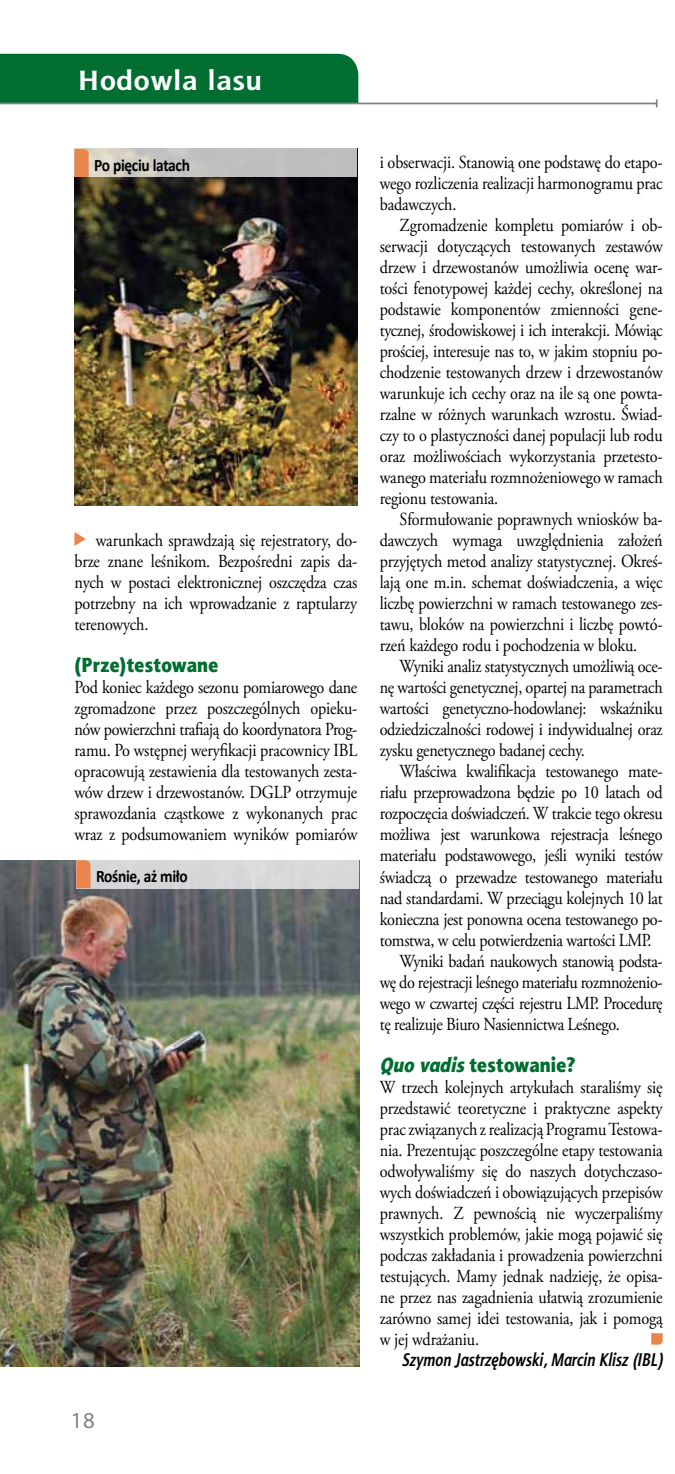
<style>
.page{position:relative;width:675px;height:1474px;background:#fff}
.page>*{position:absolute;margin:0;border:0;box-sizing:border-box;transform-origin:0 0}
.t1{font:700 28px "Aerton Cnd EFN";letter-spacing:.03em;color:#fff;scale:1.3 1}
.t2{font:22.75px "Myriad Pro";color:#808285}
.t3{font:20.47px "Aerton Cnd TTEFN Black";letter-spacing:.02em;color:#006e30;scale:1.11 1}
.t4{font:18.38px/21px "Adobe Garamond Pro";letter-spacing:-.02em;color:#000;text-align:justify;scale:.88 1}
.t5{font:italic 700 18.38px "Aerton Cnd EFN";letter-spacing:.01em;color:#000}
.t6{font:700 17.5px "Calibri";letter-spacing:-.02em;color:#000;scale:.88 1}
.s1{font-style:italic}
</style>
<div class="page">
<svg style="left:651px;top:1333px;width:11px;height:11px"></svg>
<div style="left:0;top:54px;width:358px;height:49px;background:#006e30"></div>
<hr style="left:0;top:103px;width:656px;height:1px;background:#808285">
<img style="left:0;top:860px;width:359px;height:506px">
<div style="left:76px;top:860px;width:283px;height:28px;background:#d6d8d9"></div>
<svg style="left:76px;top:860px;width:14px;height:28px"></svg>
<img style="left:74px;top:177px;width:283px;height:328px">
<svg style="left:89px;top:149px;width:268px;height:28px;background:#c4c3c1"></svg>
<svg style="left:74px;top:149px;width:15px;height:28px"></svg>
<svg style="left:74px;top:532px;width:12px;height:14px"></svg>
<h1 class="t1" style="left:78px;top:63px;width:143px">Hodowla lasu</h1>
<p class="t6" style="left:94px;top:154px;width:110px">Po pięciu latach</p>
<p class="t4" style="left:74px;top:530px;width:323px;text-indent:21px">warunkach sprawdzają się rejestratory, do&shy;brze znane leśnikom. Bezpośredni zapis da&shy;nych w postaci elektronicznej oszczędza czas potrzebny na ich wprowadzanie z raptularzy terenowych.</p>
<p class="t3" style="left:74px;top:652px;width:131px">(Prze)testowane</p>
<p class="t4" style="left:74px;top:677px;width:323px">Pod koniec każdego sezonu pomiarowego dane zgromadzone przez poszczególnych opieku&shy;nów powierzchni trafiają do koordynatora Prog&shy;ramu. Po wstępnej weryfikacji pracownicy IBL opracowują zestawienia dla testowanych zesta&shy;wów drzew i drzewostanów. DGLP otrzymuje sprawozdania cząstkowe z wykonanych prac wraz z podsumowaniem wyników pomiarów</p>
<p class="t6" style="left:96px;top:865px;width:106px">Rośnie, aż miło</p>
<p class="t2" style="left:71px;top:1406px;width:26px">18</p>
<p class="t4" style="left:380px;top:152px;width:323px">i obserwacji. Stanowią one podstawę do etapo&shy;wego rozliczenia realizacji harmonogramu prac badawczych.</p>
<p class="t4" style="left:380px;top:215px;width:323px;text-indent:20px">Zgromadzenie kompletu pomiarów i ob&shy;serwacji dotyczących testowanych zestawów drzew i drzewostanów umożliwia ocenę war&shy;tości fenotypowej każdej cechy, określonej na podstawie komponentów zmienności gene&shy;tycznej, środowiskowej i ich interakcji. Mówiąc prościej, interesuje nas to, w jakim stopniu po&shy;chodzenie testowanych drzew i drzewostanów warunkuje ich cechy oraz na ile są one powta&shy;rzalne w różnych warunkach wzrostu. Świad&shy;czy to o plastyczności danej populacji lub rodu oraz możliwościach wykorzystania przetesto&shy;wanego materiału rozmnożeniowego w ramach regionu testowania.</p>
<p class="t4" style="left:380px;top:509px;width:323px;text-indent:20px">Sformułowanie poprawnych wniosków ba&shy;dawczych wymaga uwzględnienia założeń przyjętych metod analizy statystycznej. Okreś&shy;lają one m.in. schemat doświadczenia, a więc liczbę powierzchni w ramach testowanego zes&shy;tawu, bloków na powierzchni i liczbę powtó&shy;rzeń każdego rodu i pochodzenia w bloku.</p>
<p class="t4" style="left:380px;top:656px;width:323px;text-indent:20px">Wyniki analiz statystycznych umożliwią oce&shy;nę wartości genetycznej, opartej na parametrach wartości genetyczno-hodowlanej: wskaźniku odziedziczalności rodowej i indywidualnej oraz zysku genetycznego badanej cechy.</p>
<p class="t4" style="left:399px;top:761px;width:300px">Właściwa kwalifikacja testowanego mate-</p>
<p class="t4" style="left:380px;top:782px;width:323px">riału przeprowadzona będzie po 10 latach od</p>
<p class="t4" style="left:380px;top:803px;width:323px">rozpoczęcia doświadczeń. W trakcie tego okresu</p>
<p class="t4" style="left:380px;top:824px;width:323px">możliwa jest warunkowa rejestracja leśnego</p>
<p class="t4" style="left:380px;top:845px;width:323px">materiału podstawowego, jeśli wyniki testów</p>
<p class="t4" style="left:380px;top:866px;width:323px">świadczą o przewadze testowanego materiału</p>
<p class="t4" style="left:380px;top:887px;width:323px">nad standardami. W przeciągu kolejnych 10 lat</p>
<p class="t4" style="left:380px;top:908px;width:323px">konieczna jest ponowna ocena testowanego po-</p>
<p class="t4" style="left:380px;top:929px;width:310px">tomstwa, w celu potwierdzenia wartości LMP.</p>
<p class="t4" style="left:399px;top:950px;width:300px">Wyniki badań naukowych stanowią podsta-</p>
<p class="t4" style="left:380px;top:971px;width:323px">wę do rejestracji leśnego materiału rozmnożenio-</p>
<p class="t4" style="left:380px;top:992px;width:323px">wego w czwartej części rejestru LMP. Procedurę</p>
<p class="t4" style="left:380px;top:1013px;width:274px">tę realizuje Biuro Nasiennictwa Leśnego.</p>
<p class="t3" style="left:380px;top:1051px;width:178px"><span class="s1">Quo vadis</span> testowanie?</p>
<p class="t4" style="left:380px;top:1076px;width:323px">W trzech kolejnych artykułach staraliśmy się przedstawić teoretyczne i praktyczne aspekty prac związanych z realizacją Programu Testowa&shy;nia. Prezentując poszczególne etapy testowania odwoływaliśmy się do naszych dotychczaso&shy;wych doświadczeń i obowiązujących przepisów prawnych. Z pewnością nie wyczerpaliśmy wszystkich problemów, jakie mogą pojawić się podczas zakładania i prowadzenia powierzchni testujących. Mamy jednak nadzieję, że opisa&shy;ne przez nas zagadnienia ułatwią zrozumienie zarówno samej idei testowania, jak i pomogą w jej wdrażaniu.</p>
<p class="t5" style="left:402px;top:1348px;width:262px">Szymon Jastrzębowski, Marcin Klisz (IBL)</p>
</div>
